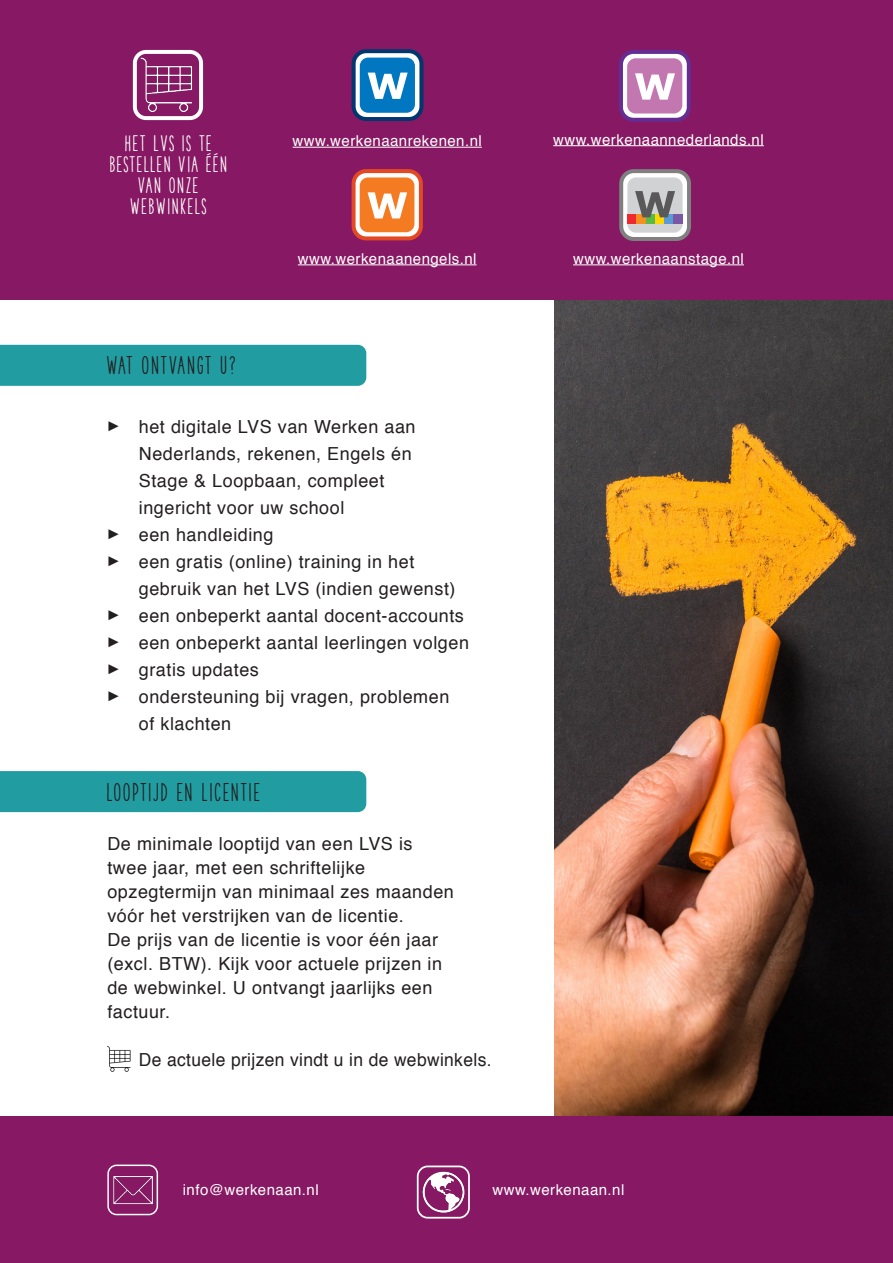
<style>
.page{position:relative;width:893px;height:1263px;background:#fff}
.page>*{position:absolute;margin:0;border:0;box-sizing:border-box;transform-origin:0 0}
.t1{font:900 24px "The Hand W00";letter-spacing:.075em;color:#231f20}
.t2{font:900 21px/21px "The Hand W00";letter-spacing:.08em;color:#fff;text-align:center}
.t3{font:18px/24px "Helvetica";letter-spacing:.03em;color:#231f20}
.t4{font:15px "Helvetica";letter-spacing:.03em;color:#fff}
</style>
<div class="page">
<img style="left:555px;top:300px;width:338px;height:816px">
<div style="left:0;top:1116px;width:893px;height:147px;background:#871863"></div>
<div style="left:0;top:0;width:893px;height:300px;background:#871863"></div>
<hr style="left:293px;top:147px;width:189px;height:1px;background:#fff">
<img style="left:138px;top:55px;width:60px;height:60px">
<div style="left:133px;top:50px;width:70px;height:70px;border:4px solid #fff;border-radius:11px"></div>
<hr style="left:298px;top:264px;width:179px;height:1px;background:#fff">
<hr style="left:553px;top:145px;width:211px;height:1px;background:#fff">
<hr style="left:573px;top:264px;width:171px;height:1px;background:#fff">
<img style="left:418px;top:1168px;width:51px;height:50px">
<div style="left:417px;top:1165px;width:53px;height:53px;border:2px solid #fff;border-radius:10px"></div>
<img style="left:110px;top:1167px;width:47px;height:47px">
<div style="left:107px;top:1164px;width:51px;height:51px;border:2px solid #fff;border-radius:9px"></div>
<img style="left:107px;top:1046px;width:24px;height:26px">
<div style="left:0;top:345px;width:366px;height:41px;background:#219da2"></div>
<div style="left:0;top:771px;width:366px;height:41px;background:#219da2"></div>
<div style="left:352px;top:49px;width:71px;height:72px;border:4px solid #01366e;border-radius:13px"></div>
<svg style="left:355px;top:53px;width:66px;height:65px;background:#5fa4d1"></svg>
<div style="left:352px;top:169px;width:71px;height:71px;border:4px solid #e34922;border-radius:13px"></div>
<svg style="left:354px;top:173px;width:66px;height:65px;background:#f6a672"></svg>
<div style="left:619px;top:169px;width:72px;height:72px;border:4px solid #7f807f;border-radius:13px"></div>
<svg style="left:622px;top:173px;width:66px;height:65px;background:#c0bcb8"></svg>
<div style="left:619px;top:50px;width:72px;height:72px;border:4px solid #652d91;border-radius:13px"></div>
<svg style="left:622px;top:53px;width:66px;height:65px;background:#d2a4cb"></svg>
<p class="t2" style="left:109px;top:133px;width:119px">HET LVS IS TE<br>BESTELLEN VIA ÉÉN<br>VAN ONZE<br>WEBWINKELS</p>
<p class="t1" style="left:106px;top:352px;width:131px">WAT ONTVANGT U?</p>
<p class="t4" style="left:293px;top:129px;width:191px">www.werkenaanrekenen.nl</p>
<p class="t4" style="left:298px;top:247px;width:180px">www.werkenaanengels.nl</p>
<p class="t3" style="left:139px;top:414px;width:278px;line-height:27px;text-indent:-32px">► het digitale LVS van Werken aan<br>Nederlands, rekenen, Engels én<br>Stage &amp; Loopbaan, compleet ingericht voor uw school</p>
<p class="t3" style="left:107px;top:523px;width:168px">► een handleiding</p>
<p class="t3" style="left:139px;top:549px;width:318px;line-height:27px;text-indent:-32px">► een gratis (online) training in het gebruik van het LVS (indien gewenst)</p>
<p class="t3" style="left:107px;top:604px;width:358px">► een onbeperkt aantal docent-accounts</p>
<p class="t3" style="left:107px;top:631px;width:363px">► een onbeperkt aantal leerlingen volgen</p>
<p class="t3" style="left:107px;top:658px;width:153px">► gratis updates</p>
<p class="t3" style="left:139px;top:684px;width:312px;line-height:27px;text-indent:-32px">► ondersteuning bij vragen, problemen of klachten</p>
<p class="t1" style="left:106px;top:778px;width:155px">LOOPTIJD EN LICENTIE</p>
<p class="t3" style="left:107px;top:832px;width:348px">De minimale looptijd van een LVS is twee jaar, met een schriftelijke opzegtermijn van minimaal zes maanden vóór het verstrijken van de licentie.<br>De prijs van de licentie is voor één jaar (excl. BTW). Kijk voor actuele prijzen in de webwinkel. U ontvangt jaarlijks een factuur.</p>
<p class="t3" style="left:139px;top:1048px;width:354px">De actuele prijzen vindt u in de webwinkels.</p>
<p class="t4" style="left:553px;top:128px;width:212px">www.werkenaannederlands.nl</p>
<p class="t4" style="left:573px;top:247px;width:172px">www.werkenaanstage.nl</p>
<p class="t4" style="left:183px;top:1178px;width:137px">info@werkenaan.nl</p>
<p class="t4" style="left:492px;top:1178px;width:133px">www.werkenaan.nl</p>
</div>
